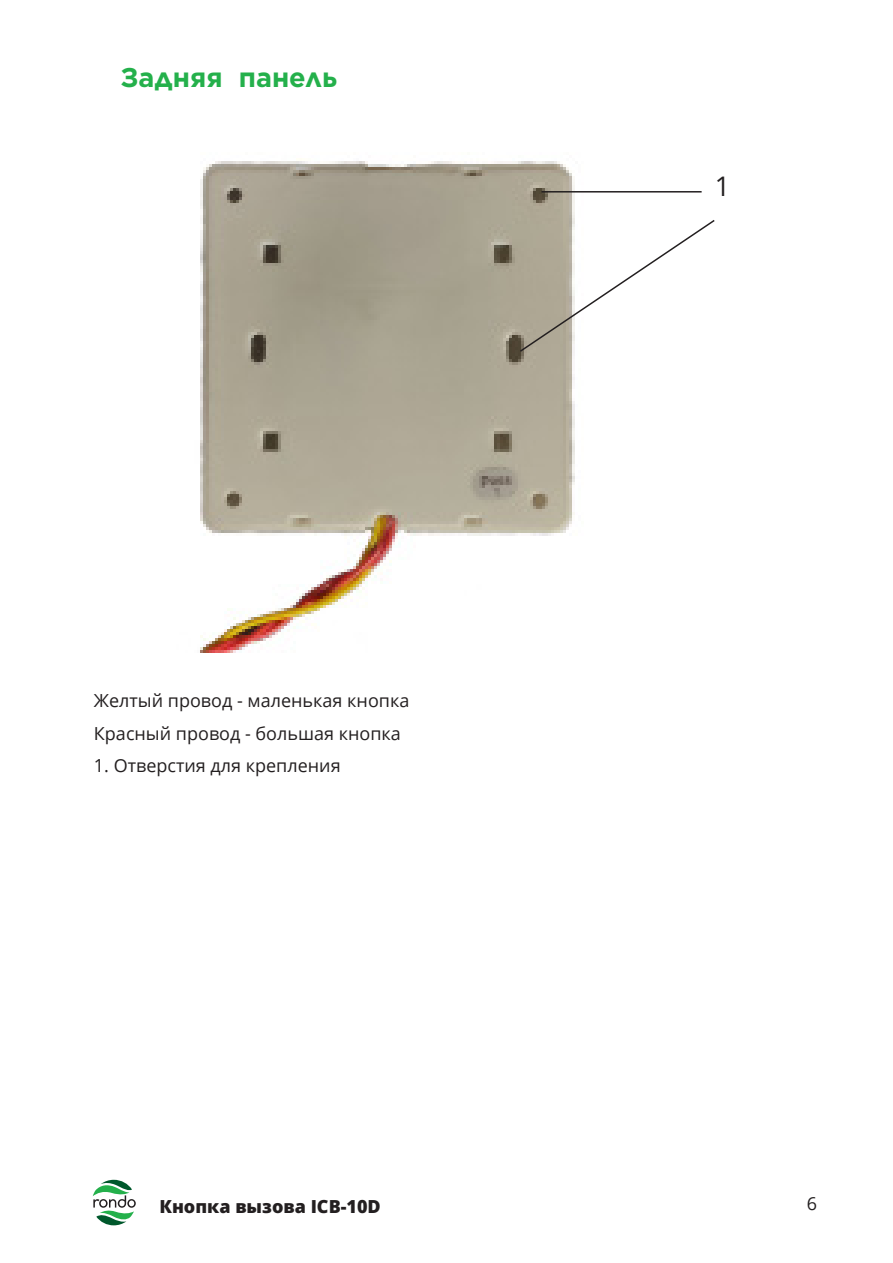
<style>
.page{position:relative;width:893px;height:1263px;background:#fff}
.page>*{position:absolute;margin:0;border:0;box-sizing:border-box;transform-origin:0 0}
.Заголовки{font:700 27px "Gotham";color:#24b04b}
.Список_Маркер{font:27px "Open Sans";color:#231f20}
.Весь_текст_c_отступо{font:18px "Open Sans";color:#231f20}
.t1{font:800 18px "Open Sans";color:#231f20}
</style>
<div class="page">
<img style="left:200px;top:161px;width:375px;height:492px">
<hr style="left:541px;top:191px;width:161px;height:2px;background:#231f20">
<svg style="left:518px;top:218px;width:197px;height:135px"></svg>
<svg style="left:93px;top:1180px;width:43px;height:45px"></svg>
<p class="Заголовки" style="left:120px;top:60px;width:218px">Задняя панель</p>
<p class="Весь_текст_c_отступо" style="left:94px;top:688px;width:317px">Желтый провод - маленькая кнопка</p>
<p class="Весь_текст_c_отступо" style="left:94px;top:721px;width:309px">Красный провод - большая кнопка</p>
<p class="Весь_текст_c_отступо" style="left:94px;top:753px;width:248px">1. Отверстия для крепления</p>
<p class="Список_Маркер" style="left:715px;top:168px;width:17px">1</p>
<p class="t1" style="left:159px;top:1194px;width:223px">Кнопка вызова ICB-10D</p>
<p class="Весь_текст_c_отступо" style="left:807px;top:1191px;width:12px">6</p>
</div>
